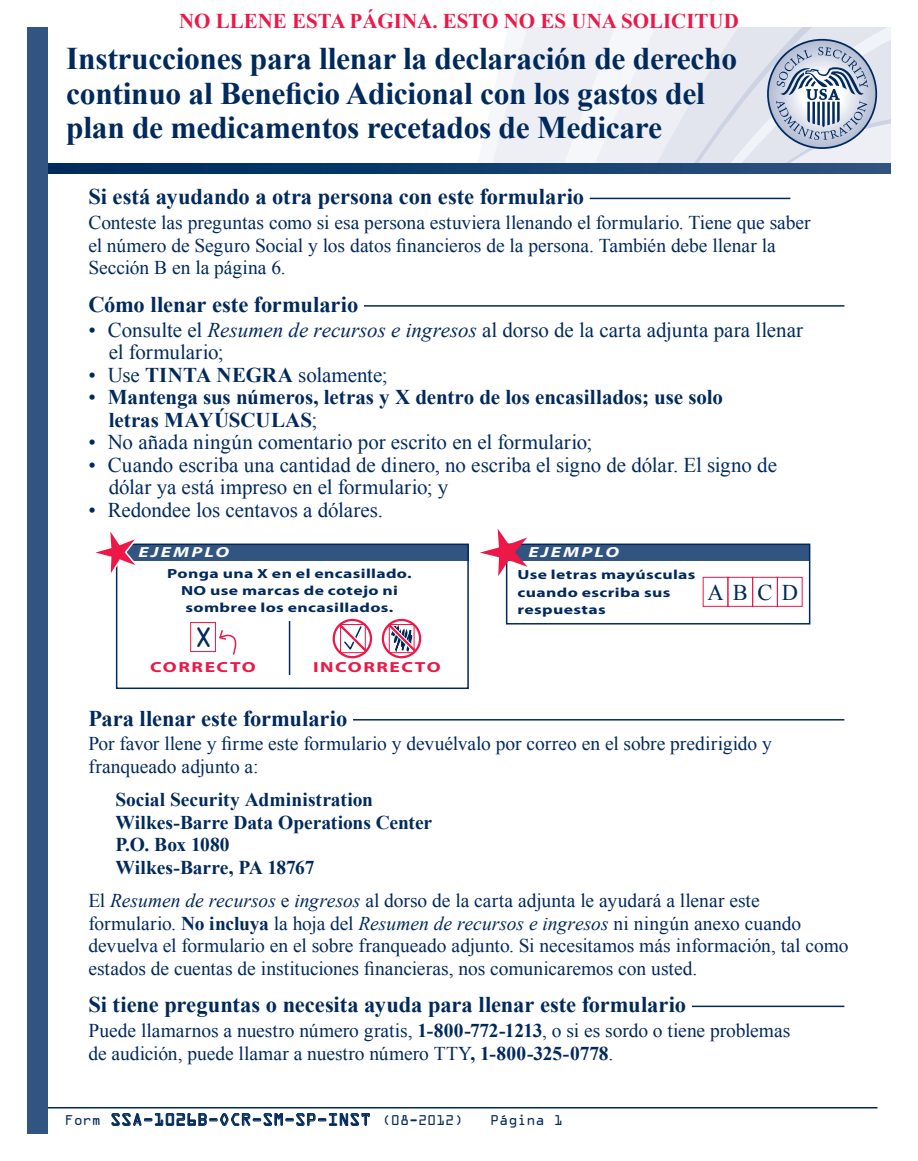
<style>
.page{position:relative;width:918px;height:1161px;background:#fff}
.page>*{position:absolute;margin:0;border:0;box-sizing:border-box;transform-origin:0 0}
.t1{font:700 31.5px/34.5px "Times New Roman";letter-spacing:-.01em;color:#00295c}
.t2{font:30px "OCRA Extended";color:#00295c}
.INSTRUCTIONS_SUBHEAD{font:700 22.5px "Times New Roman";letter-spacing:-.005em;color:#00295c}
.t3{font:22.5px "Times New Roman";color:#00295c}
.t4{font:21px/22.5px "Times New Roman";letter-spacing:-.005em;color:#00295c}
.t5{font:700 21px/22.5px "Times New Roman";letter-spacing:-.005em;color:#00295c}
.t6{font:700 21px "Times New Roman";color:#ed1748}
.INSTRUCTIONS{font:19.5px/22.5px "Times New Roman";letter-spacing:-.005em;color:#00295c}
.INSET_PARAGRAPH{font:700 19.5px/22.5px "Times New Roman";letter-spacing:-.005em;color:#00295c}
.t7{font:18px "OCRA Extended";color:#00295c}
.t8{font:15px "OCRA Extended";color:#00295c}
.t9{font:700 14.7px "Myriad";letter-spacing:.08em;color:#ed1748;scale:1.33 1}
.t10{font:italic 700 14.7px "Myriad";letter-spacing:.115em;color:#fff;scale:1.33 1}
.t11{font:700 13.2px/17.2px "Myriad";letter-spacing:.02em;color:#00295c;text-align:center;scale:1.33 1}
.s1{font-style:italic}
.s2{font-weight:700}
.s3{font-weight:400}
.s4{font-size:15px}
</style>
<div class="page">
<hr style="left:590px;top:198px;width:200px;height:1px;background:#00295c">
<hr style="left:364px;top:305px;width:480px;height:2px;background:#00295c">
<hr style="left:353px;top:719px;width:491px;height:2px;background:#00295c">
<hr style="left:692px;top:1006px;width:152px;height:1px;background:#00295c">
<hr style="left:40px;top:1107px;width:838px;height:1px;background:#00295c">
<svg style="left:47px;top:163px;width:844px;height:11px;background:#0d3b6b"></svg>
<svg style="left:476px;top:27px;width:415px;height:141px"></svg>
<div style="left:27px;top:27px;width:20px;height:1107px;background:#325481"></div>
<div style="left:117px;top:544px;width:351px;height:16px;background:#325481"></div>
<hr style="left:289px;top:621px;width:1px;height:54px;background:#00295c">
<div style="left:190px;top:622px;width:26px;height:30px;background:#fff;border:1px solid #ed1748"></div>
<svg style="left:219px;top:630px;width:18px;height:25px"></svg>
<svg style="left:382px;top:618px;width:40px;height:41px"></svg>
<div style="left:389px;top:624px;width:25px;height:29px;border:1px solid #ed1748"></div>
<svg style="left:333px;top:618px;width:39px;height:39px"></svg>
<div style="left:333px;top:619px;width:39px;height:39px;border:2px solid #ed1748;border-radius:50%"></div>
<div style="left:382px;top:619px;width:39px;height:39px;border:2px solid #ed1748;border-radius:50%"></div>
<div style="left:116px;top:544px;width:353px;height:145px;border:2px solid #00295c"></div>
<svg style="left:95px;top:532px;width:47px;height:50px"></svg>
<div style="left:507px;top:544px;width:303px;height:16px;background:#325481"></div>
<div style="left:506px;top:544px;width:304px;height:81px;border:2px solid #00295c"></div>
<svg style="left:480px;top:529px;width:52px;height:52px"></svg>
<div style="left:703px;top:577px;width:25px;height:30px;border:1px solid #ed1748"></div>
<div style="left:728px;top:577px;width:25px;height:30px;border:1px solid #ed1748"></div>
<div style="left:752px;top:577px;width:26px;height:30px;border:1px solid #ed1748"></div>
<div style="left:777px;top:577px;width:26px;height:30px;border:1px solid #ed1748"></div>
<svg style="left:111px;top:1113px;width:259px;height:13px"></svg>
<p class="t6" style="left:179px;top:6px;width:561px">NO LLENE ESTA PÁGINA. ESTO NO ES UNA SOLICITUD</p>
<p class="t1" style="left:66px;top:41px;width:672px">Instrucciones para llenar la declaración de derecho continuo al Beneficio Adicional con los gastos del plan de medicamentos recetados de Medicare</p>
<p class="INSTRUCTIONS_SUBHEAD" style="left:88px;top:181px;width:497px">Si está ayudando a otra persona con este formulario</p>
<p class="INSTRUCTIONS" style="left:88px;top:211px;width:724px">Conteste las preguntas como si esa persona estuviera llenando el formulario. Tiene que saber el número de Seguro Social y los datos financieros de la persona. También debe llenar la<br>Sección B en la página 6.</p>
<p class="INSTRUCTIONS_SUBHEAD" style="left:88px;top:289px;width:271px">Cómo llenar este formulario</p>
<p class="t4" style="left:109px;top:318px;width:696px;text-indent:-21px">• Consulte el <span class="s1">Resumen de recursos e ingresos</span> al dorso de la carta adjunta para llenar el formulario;</p>
<p class="t4" style="left:88px;top:363px;width:301px">• Use <span class="s2">TINTA NEGRA</span> solamente;</p>
<p class="t5" style="left:109px;top:385px;width:616px;text-indent:-21px"><span class="s3">•</span> Mantenga sus números, letras y X dentro de los encasillados; use solo letras MAYÚSCULAS<span class="s3">;</span></p>
<p class="t4" style="left:88px;top:430px;width:505px">• No añada ningún comentario por escrito en el formulario;</p>
<p class="t4" style="left:109px;top:453px;width:670px;text-indent:-21px">• Cuando escriba una cantidad de dinero, no escriba el signo de dólar. El signo de dólar ya está impreso en el formulario; y</p>
<p class="t4" style="left:88px;top:498px;width:296px">• Redondee los centavos a dólares.</p>
<p class="t10" style="left:139px;top:545px;width:70px">EJEMPLO</p>
<p class="t11" style="left:167px;top:565px;width:186px">Ponga una X en el encasillado.<br>NO use marcas de cotejo ni sombree los encasillados.</p>
<p class="t2" style="left:194px;top:622px;width:20px">X</p>
<p class="t9" style="left:150px;top:660px;width:81px">CORRECTO</p>
<p class="t9" style="left:313px;top:660px;width:98px">INCORRECTO</p>
<p class="t10" style="left:529px;top:545px;width:70px">EJEMPLO</p>
<p class="t11" style="left:518px;top:567px;width:135px;text-align:left">Use letras mayúsculas cuando escriba sus respuestas</p>
<p class="t3" style="left:707px;top:577px;width:92px">A B C D</p>
<p class="INSTRUCTIONS_SUBHEAD" style="left:88px;top:703px;width:260px">Para llenar este formulario</p>
<p class="INSTRUCTIONS" style="left:88px;top:732px;width:685px">Por favor llene y firme este formulario y devuélvalo por correo en el sobre predirigido y franqueado adjunto a:</p>
<p class="INSET_PARAGRAPH" style="left:115px;top:788px;width:318px">Social Security Administration<br>Wilkes-Barre Data Operations Center<br>P.O. Box 1080<br>Wilkes-Barre, PA 18767</p>
<p class="INSTRUCTIONS" style="left:88px;top:889px;width:762px">El <span class="s1">Resumen de recursos</span> e <span class="s1">ingresos</span> al dorso de la carta adjunta le ayudará a llenar este formulario. <span class="s2">No incluya</span> la hoja del <span class="s1">Resumen de recursos e ingresos</span> ni ningún anexo cuando devuelva el formulario en el sobre franqueado adjunto. Si necesitamos más información, tal como estados de cuentas de instituciones financieras, nos comunicaremos con usted.</p>
<p class="INSTRUCTIONS_SUBHEAD" style="left:88px;top:989px;width:599px">Si tiene preguntas o necesita ayuda para llenar este formulario</p>
<p class="INSTRUCTIONS" style="left:88px;top:1019px;width:704px">Puede llamarnos a nuestro número gratis, <span class="s2">1-800-772-1213</span>, o si es sordo o tiene problemas de audición, puede llamar a nuestro número TTY<span class="s2">, 1-800-325-0778</span>.</p>
<p class="t7" style="left:65px;top:1110px;width:400px"><span class="s4">Form</span> SSA-1026B-OCR-SM-SP-INST <span class="s4">(08-2012)</span></p>
<p class="t8" style="left:490px;top:1112px;width:74px">Página 1</p>
</div>
